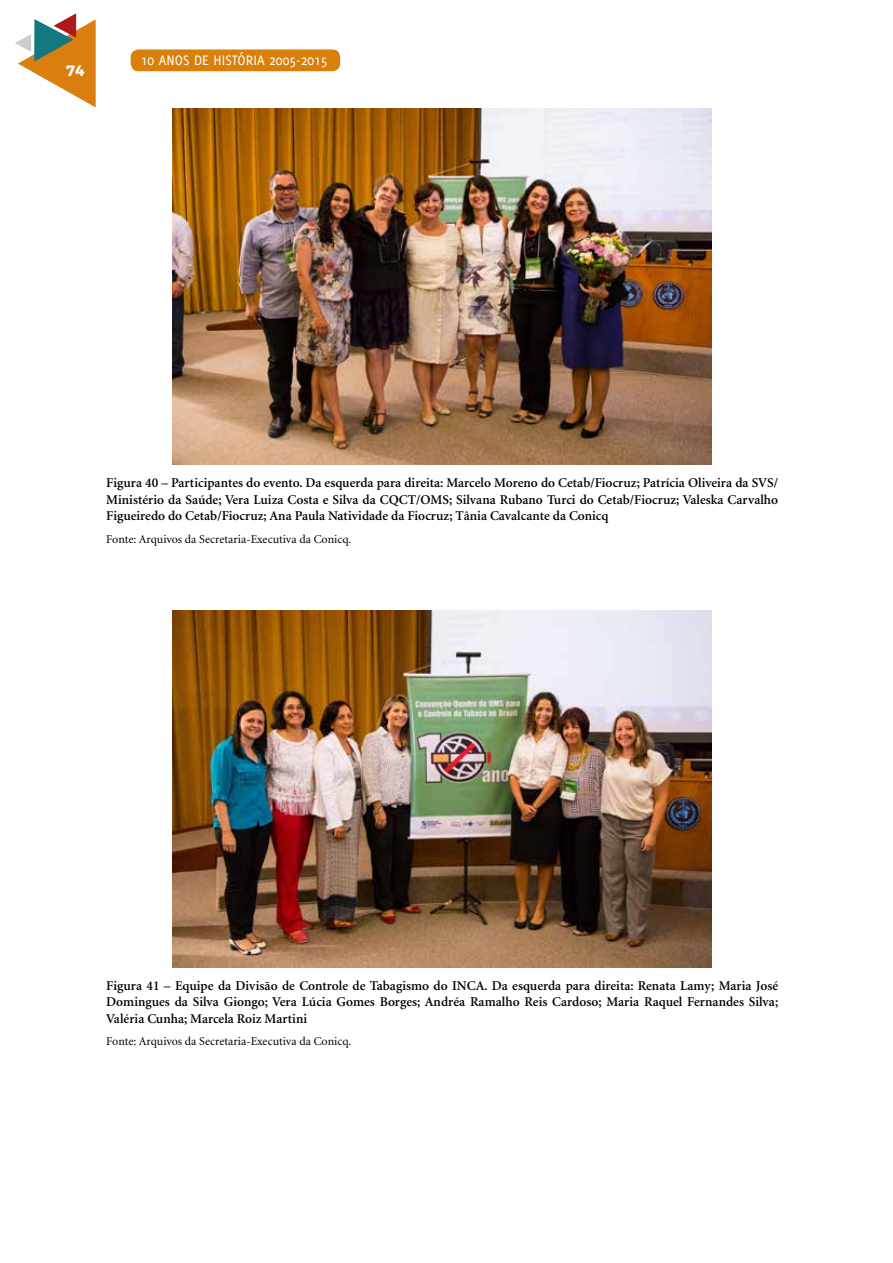
<style>
.page{position:relative;width:893px;height:1263px;background:#fff}
.page>*{position:absolute;margin:0;border:0;box-sizing:border-box;transform-origin:0 0}
.t1{font:15px "Delicious";color:#fff}
.t2{font:700 15px "Montserrat";color:#fff}
.t3{font:600 13.5px/16.2px "Minion";color:#000;text-align:justify}
.t4{font:12px "Minion";color:#000}
</style>
<div class="page">
<svg style="left:15px;top:13px;width:81px;height:94px"></svg>
<div style="left:131px;top:49px;width:209px;height:22px;background:#d9800a;border-radius:8px"></div>
<img style="left:173px;top:108px;width:539px;height:357px">
<img style="left:173px;top:611px;width:539px;height:357px">
<p class="t2" style="left:66px;top:62px;width:20px">74</p>
<p class="t1" style="left:141px;top:52px;width:188px">10 ANOS DE HISTÓRIA 2005-2015</p>
<p class="t3" style="left:106px;top:475px;width:673px">Figura 40 – Participantes do evento. Da esquerda para direita: Marcelo Moreno do Cetab/Fiocruz; Patrícia Oliveira da SVS/ Ministério da Saúde; Vera Luiza Costa e Silva da CQCT/OMS; Silvana Rubano Turci do Cetab/Fiocruz; Valeska Carvalho Figueiredo do Cetab/Fiocruz; Ana Paula Natividade da Fiocruz; Tânia Cavalcante da Conicq</p>
<p class="t4" style="left:106px;top:533px;width:247px">Fonte: Arquivos da Secretaria-Executiva da Conicq.</p>
<p class="t3" style="left:106px;top:978px;width:673px">Figura 41 – Equipe da Divisão de Controle de Tabagismo do INCA. Da esquerda para direita: Renata Lamy; Maria José Domingues da Silva Giongo; Vera Lúcia Gomes Borges; Andréa Ramalho Reis Cardoso; Maria Raquel Fernandes Silva; Valéria Cunha; Marcela Roiz Martini</p>
<p class="t4" style="left:106px;top:1036px;width:247px">Fonte: Arquivos da Secretaria-Executiva da Conicq.</p>
</div>
